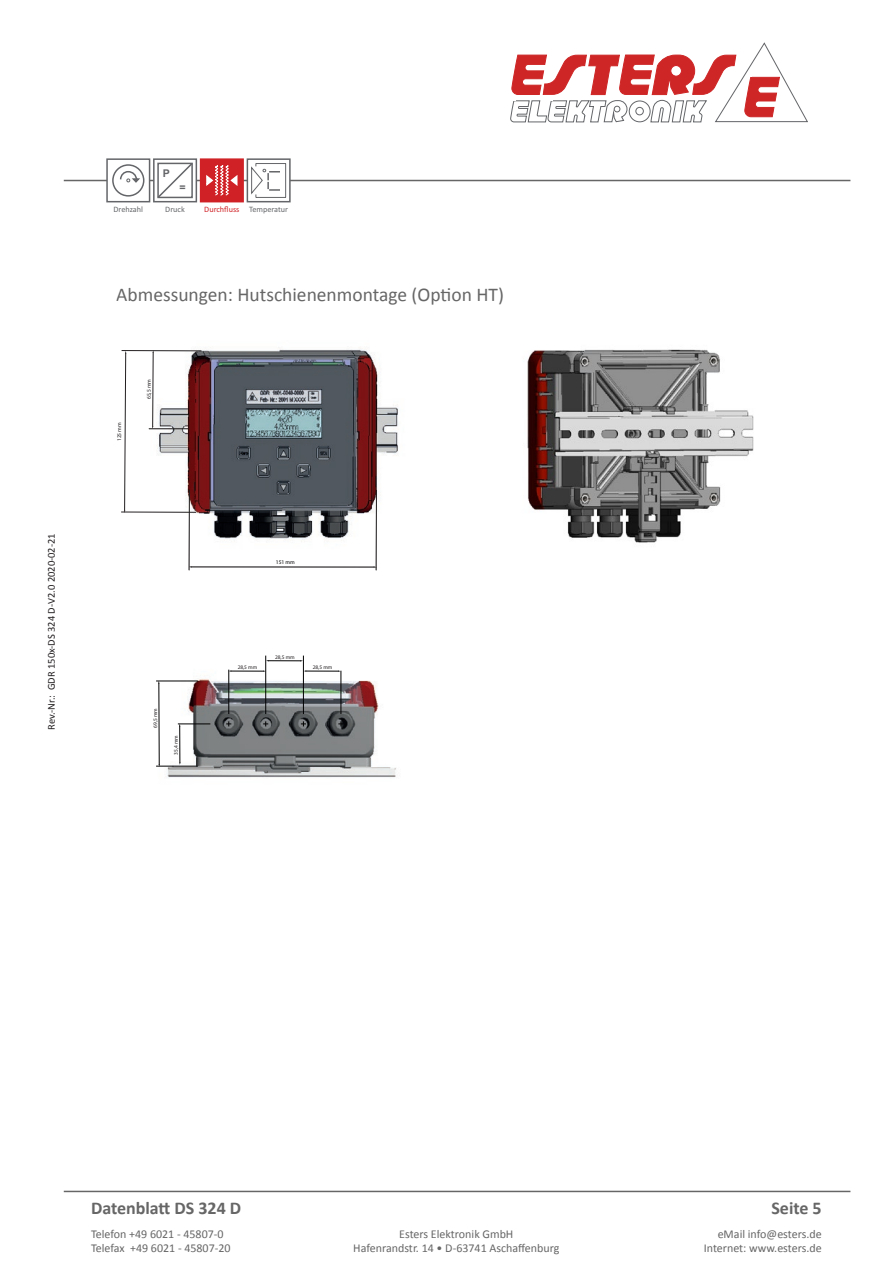
<style>
.page{position:relative;width:893px;height:1263px;background:#fff}
.page>*{position:absolute;margin:0;border:0;box-sizing:border-box;transform-origin:0 0}
.Überschrift-02{font:19.5px "Calibri";color:#666}
.t1{font:700 18px "Calibri";color:#666}
.t2{font:12px/14.4px "Calibri";color:#666}
.t3{font:700 10.65px "Arial";color:#636568}
.t4{font:10.5px "Calibri";color:#231f20}
.t5{font:8.25px "Calibri";color:#d02126}
.t6{font:8.25px "Calibri";color:#636568}
.t7{font:5.55px "Myriad Pro";color:#231f20}
.t8{font:5.55px "Myriad Pro";color:#000001}
.t9{font:5.4px "Myriad Pro";color:#231f20}
.s1{color:#636568}
</style>
<div class="page">
<hr style="left:64px;top:180px;width:786px;height:1px;background:#666">
<hr style="left:64px;top:1191px;width:786px;height:1px;background:#666">
<svg style="left:510px;top:43px;width:298px;height:79px"></svg>
<div style="left:247px;top:159px;width:43px;height:43px;background:#fff"></div>
<div style="left:247px;top:158px;width:43px;height:44px;border:2px solid #636568"></div>
<div style="left:200px;top:158px;width:44px;height:44px;background:#d02126;border:2px solid #d02126"></div>
<svg style="left:206px;top:165px;width:32px;height:31px"></svg>
<div style="left:106px;top:158px;width:44px;height:44px;background:#fff;border:2px solid #636568"></div>
<svg style="left:113px;top:165px;width:31px;height:31px"></svg>
<div style="left:112px;top:164px;width:32px;height:33px;border:2px solid #636568;border-radius:50%"></div>
<svg style="left:119px;top:158px;width:79px;height:45px"></svg>
<hr style="left:256px;top:163px;width:30px;height:1px;background:#636568">
<hr style="left:285px;top:163px;width:1px;height:34px;background:#636568">
<hr style="left:256px;top:197px;width:30px;height:1px;background:#636568">
<svg style="left:251px;top:163px;width:29px;height:34px"></svg>
<img style="left:140px;top:347px;width:258px;height:209px">
<hr style="left:191px;top:567px;width:183px;height:1px;background:#231f20">
<svg style="left:189px;top:490px;width:3px;height:80px"></svg>
<svg style="left:374px;top:490px;width:3px;height:80px"></svg>
<hr style="left:121px;top:512px;width:75px;height:1px;background:#231f20">
<hr style="left:122px;top:350px;width:79px;height:1px;background:#231f20">
<svg style="left:124px;top:351px;width:2px;height:162px"></svg>
<hr style="left:149px;top:428px;width:39px;height:1px;background:#231f20">
<svg style="left:152px;top:350px;width:2px;height:79px"></svg>
<img style="left:156px;top:658px;width:240px;height:120px">
<svg style="left:226px;top:721px;width:5px;height:5px"></svg>
<svg style="left:263px;top:721px;width:5px;height:5px"></svg>
<svg style="left:301px;top:721px;width:5px;height:5px"></svg>
<hr style="left:229px;top:670px;width:1px;height:44px;background:#000001">
<hr style="left:341px;top:671px;width:1px;height:43px;background:#000001">
<hr style="left:265px;top:656px;width:1px;height:58px;background:#000001">
<hr style="left:303px;top:656px;width:1px;height:58px;background:#000001">
<hr style="left:231px;top:671px;width:33px;height:1px;background:#000001">
<hr style="left:268px;top:660px;width:33px;height:1px;background:#000001">
<hr style="left:306px;top:671px;width:33px;height:1px;background:#000001">
<hr style="left:178px;top:724px;width:32px;height:1px;background:#000001">
<hr style="left:156px;top:766px;width:42px;height:1px;background:#000001">
<hr style="left:179px;top:726px;width:1px;height:37px;background:#000001">
<hr style="left:156px;top:681px;width:42px;height:1px;background:#000001">
<hr style="left:159px;top:683px;width:1px;height:81px;background:#000001">
<svg style="left:338px;top:721px;width:5px;height:5px"></svg>
<img style="left:527px;top:349px;width:227px;height:194px">
<p class="t4" style="left:45px;top:730px;width:198px;rotate:-90deg">Rev.-Nr.: GDR 150x-DS 324 D-V2.0 2020-02-21</p>
<p class="t3" style="left:163px;top:167px;width:9px">P</p>
<p class="t3" style="left:180px;top:180px;width:8px">=</p>
<p class="t6" style="left:114px;top:204px;width:31px">Drehzahl</p>
<p class="t6" style="left:165px;top:204px;width:21px">Druck</p>
<p class="t5" style="left:204px;top:204px;width:85px">Durchfluss <span class="s1">Temperatur</span></p>
<p class="Überschrift-02" style="left:116px;top:283px;width:389px">Abmessungen: Hutschienenmontage (Option HT)</p>
<p class="t7" style="left:116px;top:441px;width:21px;rotate:-90deg">125 mm</p>
<p class="t7" style="left:146px;top:399px;width:22px;rotate:-90deg">65,5 mm</p>
<p class="t9" style="left:152px;top:728px;width:21px;rotate:-90deg">69,5 mm</p>
<p class="t9" style="left:173px;top:755px;width:21px;rotate:-90deg">35,4 mm</p>
<p class="t8" style="left:276px;top:559px;width:21px">151 mm</p>
<p class="t9" style="left:275px;top:654px;width:21px">28,5 mm</p>
<p class="t9" style="left:238px;top:664px;width:21px">28,5 mm</p>
<p class="t9" style="left:313px;top:664px;width:21px">28,5 mm</p>
<h2 class="t1" style="left:91px;top:1197px;width:152px">Datenblatt DS 324 D</h2>
<h2 class="t1" style="left:771px;top:1197px;width:52px">Seite 5</h2>
<p class="t2" style="left:91px;top:1226px;width:141px">Telefon +49 6021 - 45807-0<br>Telefax +49 6021 - 45807-20</p>
<p class="t2" style="left:353px;top:1226px;width:208px;text-align:center">Esters Elektronik GmbH<br>Hafenrandstr. 14 • D-63741 Aschaffenburg</p>
<p class="t2" style="left:704px;top:1226px;width:119px;text-align:right">eMail info@esters.de<br>Internet: www.esters.de</p>
</div>
